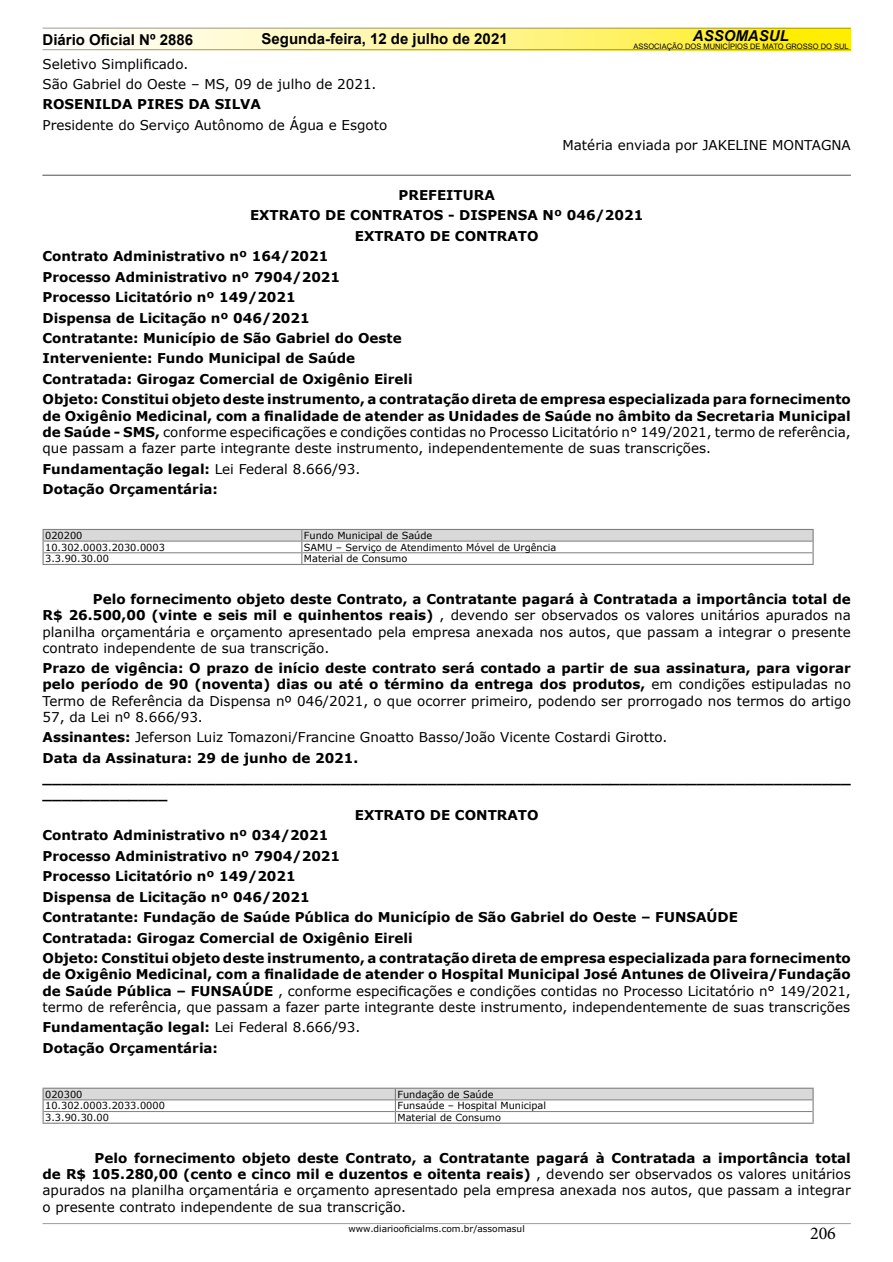
<style>
.page{position:relative;width:893px;height:1262px;background:#fff}
.page>*{position:absolute;margin:0;border:0;box-sizing:border-box;transform-origin:0 0}
.t1{font:18px "Minion Pro";color:#000}
.t2{font:700 15px "Arial";color:#000}
.t3{font:italic 700 15px "Arial";color:#000}
.t4{font:700 13.5px/20.4px "Verdana";color:#000}
.t5{font:13.5px/16.2px "Verdana";color:#000;text-align:justify}
.t6{font:9.75px "Verdana";color:#000}
.t7{font:9px "Verdana";color:#000}
.t8{font:7.5px "Arial";color:#000}
.s1{font-weight:700}
.s2{font-weight:400}
.s3{font-weight:700;color:#fff}
</style>
<div class="page">
<svg style="left:94px;top:29px;width:756px;height:20px;background:#fff588"></svg>
<hr style="left:43px;top:49px;width:807px;height:1px;background:#000">
<hr style="left:43px;top:1223px;width:807px;height:1px;background:#000">
<hr style="left:43px;top:28px;width:807px;height:1px;background:#000">
<hr style="left:43px;top:175px;width:807px;height:1px;background:#808080">
<hr style="left:43px;top:564px;width:259px;height:1px;background:#808080">
<hr style="left:302px;top:564px;width:511px;height:1px;background:#808080">
<svg style="left:43px;top:529px;width:770px;height:35px"></svg>
<hr style="left:43px;top:1087px;width:352px;height:1px;background:#808080">
<hr style="left:395px;top:1087px;width:418px;height:1px;background:#808080">
<hr style="left:43px;top:1122px;width:352px;height:1px;background:#808080">
<hr style="left:395px;top:1122px;width:418px;height:1px;background:#808080">
<svg style="left:43px;top:1088px;width:770px;height:34px"></svg>
<p class="t2" style="left:43px;top:30px;width:152px">Diário Oficial Nº 2886</p>
<p class="t2" style="left:261px;top:28px;width:247px">Segunda-feira, 12 de julho de 2021</p>
<p class="t5" style="left:43px;top:53px;width:335px;line-height:20.4px">Seletivo Simplificado.<br>São Gabriel do Oeste – MS, 09 de julho de 2021.</p>
<p class="t4" style="left:43px;top:94px;width:220px">ROSENILDA PIRES DA SILVA</p>
<p class="t5" style="left:43px;top:117px;width:346px">Presidente do Serviço Autônomo de Água e Esgoto</p>
<p class="t3" style="left:693px;top:26px;width:97px">ASSOMASUL</p>
<p class="t8" style="left:633px;top:41px;width:217px">ASSOCIAÇÃO DOS MUNICÍPIOS DE MATO GROSSO DO SUL</p>
<p class="t5" style="left:562px;top:137px;width:290px">Matéria enviada por JAKELINE MONTAGNA</p>
<p class="t4" style="left:398px;top:184px;width:98px">PREFEITURA</p>
<p class="t4" style="left:250px;top:205px;width:395px">EXTRATO DE CONTRATOS - DISPENSA Nº 046/2021</p>
<p class="t4" style="left:355px;top:225px;width:185px">EXTRATO DE CONTRATO</p>
<p class="t4" style="left:43px;top:246px;width:287px">Contrato Administrativo nº 164/2021</p>
<p class="t4" style="left:43px;top:266px;width:299px">Processo Administrativo nº 7904/2021</p>
<p class="t4" style="left:43px;top:287px;width:255px">Processo Licitatório nº 149/2021</p>
<p class="t4" style="left:43px;top:307px;width:269px">Dispensa de Licitação nº 046/2021</p>
<p class="t4" style="left:43px;top:328px;width:360px">Contratante: Município de São Gabriel do Oeste</p>
<p class="t4" style="left:43px;top:348px;width:314px">Interveniente: Fundo Municipal de Saúde</p>
<p class="t4" style="left:43px;top:368px;width:372px">Contratada: Girogaz Comercial de Oxigênio Eireli</p>
<p class="t4" style="left:43px;top:389px;width:809px">Objeto: Constitui objeto deste instrumento, a contratação direta de empresa especializada para fornecimento</p>
<p class="t5" style="left:43px;top:407px;width:809px"><span class="s1">de Oxigênio Medicinal, com a finalidade de atender as Unidades de Saúde no âmbito da Secretaria Municipal de Saúde - SMS,</span> conforme especificações e condições contidas no Processo Licitatório n° 149/2021, termo de referência, que passam a fazer parte integrante deste instrumento, independentemente de suas transcrições.</p>
<p class="t4" style="left:43px;top:458px;width:319px">Fundamentação legal: <span class="s2">Lei Federal 8.666/93.<br></span>Dotação Orçamentária:</p>
<p class="t6" style="left:45px;top:529px;width:39px">020200</p>
<p class="t6" style="left:304px;top:529px;width:130px">Fundo Municipal de Saúde</p>
<p class="t6" style="left:45px;top:540px;width:121px">10.302.0003.2030.0003</p>
<p class="t6" style="left:304px;top:540px;width:254px">SAMU – Serviço de Atendimento Móvel de Urgência</p>
<p class="t6" style="left:45px;top:552px;width:65px">3.3.90.30.00</p>
<p class="t6" style="left:304px;top:552px;width:105px">Material de Consumo</p>
<p class="t5" style="left:43px;top:591px;width:809px"><span class="s3">Valor:</span> <span class="s1">Pelo fornecimento objeto deste Contrato, a Contratante pagará à Contratada a importância total de R$ 26.500,00 (vinte e seis mil e quinhentos reais)</span> , devendo ser observados os valores unitários apurados na planilha orçamentária e orçamento apresentado pela empresa anexada nos autos, que passam a integrar o presente contrato independente de sua transcrição.</p>
<p class="t4" style="left:43px;top:660px;width:809px;line-height:16.2px;text-align:justify">Prazo de vigência: O prazo de início deste contrato será contado a partir de sua assinatura, para vigorar pelo período de 90 (noventa) dias ou até o término da entrega dos produtos, <span class="s2">em condições estipuladas no Termo de Referência da Dispensa nº 046/2021, o que ocorrer primeiro, podendo ser prorrogado nos termos do artigo 57, da Lei nº 8.666/93.</span></p>
<p class="t4" style="left:43px;top:727px;width:809px">Assinantes: <span class="s2">Jeferson Luiz Tomazoni/Francine Gnoatto Basso/João Vicente Costardi Girotto.<br></span>Data da Assinatura: 29 de junho de 2021. ____________________________________________________________________________________</p>
<p class="t4" style="left:43px;top:784px;width:126px">_____________</p>
<p class="t4" style="left:355px;top:804px;width:185px">EXTRATO DE CONTRATO</p>
<p class="t4" style="left:43px;top:825px;width:809px">Contrato Administrativo nº 034/2021<br>Processo Administrativo nº 7904/2021<br>Processo Licitatório nº 149/2021<br>Dispensa de Licitação nº 046/2021<br>Contratante: Fundação de Saúde Pública do Município de São Gabriel do Oeste – FUNSAÚDE<br>Contratada: Girogaz Comercial de Oxigênio Eireli<br>Objeto: Constitui objeto deste instrumento, a contratação direta de empresa especializada para fornecimento</p>
<p class="t5" style="left:43px;top:966px;width:809px"><span class="s1">de Oxigênio Medicinal, com a finalidade de atender o Hospital Municipal José Antunes de Oliveira/Fundação de Saúde Pública – FUNSAÚDE</span> , conforme especificações e condições contidas no Processo Licitatório n° 149/2021, termo de referência, que passam a fazer parte integrante deste instrumento, independentemente de suas transcrições</p>
<p class="t4" style="left:43px;top:1016px;width:319px">Fundamentação legal: <span class="s2">Lei Federal 8.666/93.<br></span>Dotação Orçamentária:</p>
<p class="t6" style="left:45px;top:1087px;width:39px">020300</p>
<p class="t6" style="left:397px;top:1087px;width:98px">Fundação de Saúde</p>
<p class="t6" style="left:45px;top:1099px;width:121px">10.302.0003.2033.0000</p>
<p class="t6" style="left:397px;top:1099px;width:150px">Funsaúde – Hospital Municipal</p>
<p class="t6" style="left:45px;top:1110px;width:65px">3.3.90.30.00</p>
<p class="t6" style="left:397px;top:1110px;width:105px">Material de Consumo</p>
<p class="t5" style="left:43px;top:1149px;width:809px"><span class="s3">Valor:</span> <span class="s1">Pelo fornecimento objeto deste Contrato, a Contratante pagará à Contratada a importância total de R$ 105.280,00 (cento e cinco mil e duzentos e oitenta reais)</span> , devendo ser observados os valores unitários apurados na planilha orçamentária e orçamento apresentado pela empresa anexada nos autos, que passam a integrar o presente contrato independente de sua transcrição.</p>
<p class="t7" style="left:348px;top:1222px;width:178px">www.diariooficialms.com.br/assomasul</p>
<h1 class="t1" style="left:810px;top:1221px;width:27px">206</h1>
</div>
